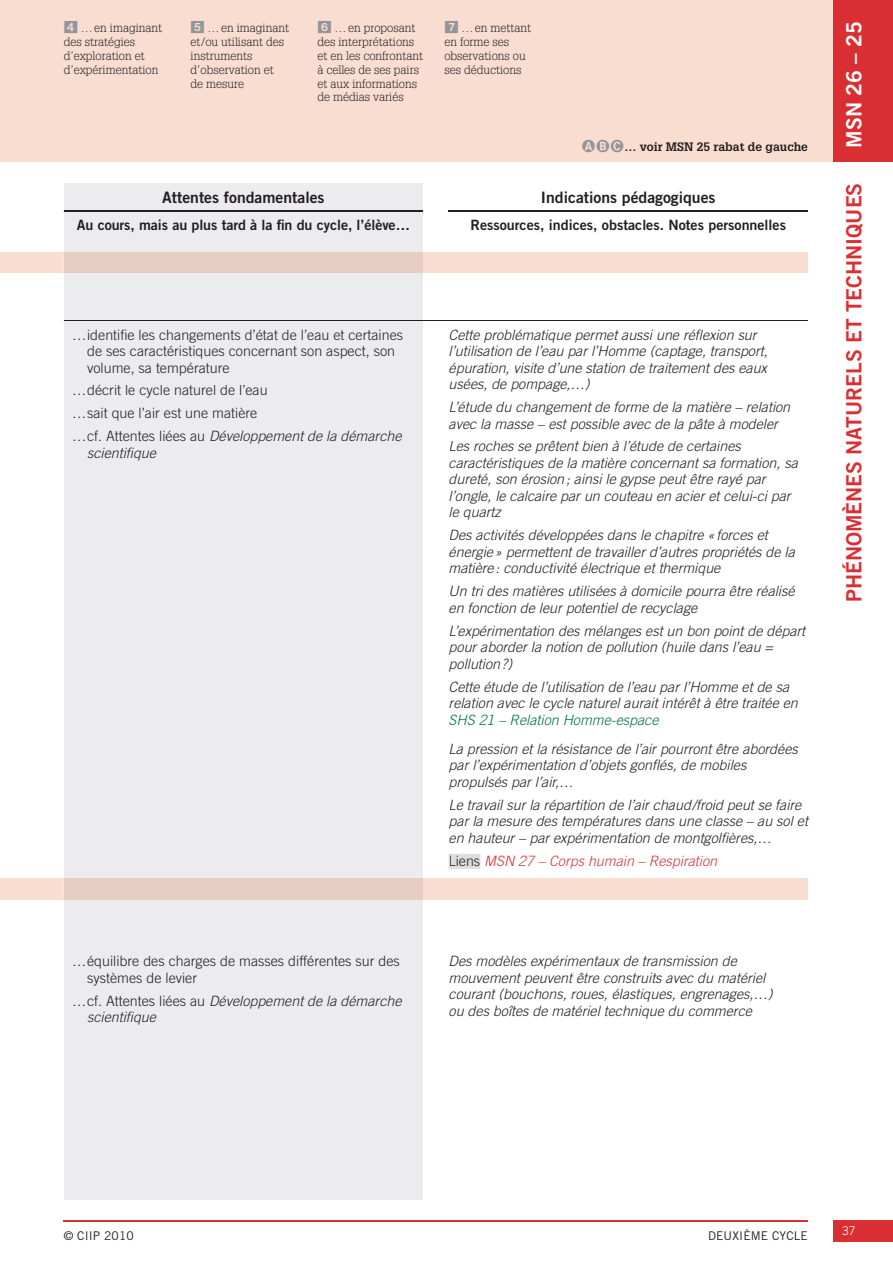
<style>
.page{position:relative;width:893px;height:1263px;background:#fff}
.page>*{position:absolute;margin:0;border:0;box-sizing:border-box;transform-origin:0 0}
.t1{font:21px "Trade Gothic LT Std Bd 2";color:#da2f32}
.t2{font:21px "Trade Gothic LT Std Bd 2";color:#fff}
.t3{font:15.75px "Trade Gothic LT Std Bd 2";color:#231f20}
.t4{font:italic 300 14.25px/16.5px "Trade Gothic LT Std";color:#231f20}
.t5{font:300 14.25px/16.5px "Trade Gothic LT Std";color:#231f20}
.t6{font:14.25px "Trade Gothic LT Std Bd 2";color:#231f20}
.t7{font:italic 300 14.25px "Trade Gothic LT Std";color:#da2f32}
.t8{font:italic 300 14.25px "Trade Gothic LT Std";color:#006f46}
.t9{font:300 12px/13.8px "Glypha LT Std";color:#231f20}
.t10{font:700 12px "Glypha LT Std";color:#231f20}
.t11{font:12px "Trade Gothic LT Std";letter-spacing:.01em;color:#231f20}
.t12{font:300 12px "Trade Gothic LT Std";color:#fff}
.s1{font-family:"PER pastilles";font-weight:400;font-size:14.25px;color:#939598}
.s2{font-style:italic}
.s3{font-style:normal;color:#231f20}
.s4{font-style:normal}
</style>
<div class="page">
<hr style="left:64px;top:1220px;width:744px;height:1px;background:#da2f32">
<div style="left:833px;top:1220px;width:60px;height:22px;background:#da2f32"></div>
<div style="left:0;top:0;width:833px;height:162px;background:#f9ddd1"></div>
<div style="left:833px;top:0;width:60px;height:162px;background:#da2f32"></div>
<div style="left:64px;top:183px;width:359px;height:1016px;background:#ececee"></div>
<svg style="left:0;top:252px;width:808px;height:648px"></svg>
<div style="left:64px;top:251px;width:359px;height:22px;background:#e7cec4"></div>
<hr style="left:0;top:320px;width:64px;height:1px;background:#fff">
<hr style="left:0;top:542px;width:64px;height:1px;background:#fff">
<hr style="left:0;top:586px;width:64px;height:1px;background:#fff">
<hr style="left:0;top:735px;width:64px;height:1px;background:#fff">
<div style="left:0;top:870px;width:64px;height:8px;background:#fff"></div>
<svg style="left:0;top:251px;width:65px;height:30px"></svg>
<div style="left:64px;top:273px;width:359px;height:8px;background:#ececee"></div>
<div style="left:423px;top:273px;width:26px;height:8px;background:#fff"></div>
<div style="left:449px;top:273px;width:359px;height:8px;background:#fff"></div>
<hr style="left:64px;top:320px;width:359px;height:1px;background:#231f20">
<hr style="left:423px;top:320px;width:385px;height:1px;background:#231f20">
<hr style="left:64px;top:211px;width:359px;height:1px;background:#231f20">
<hr style="left:449px;top:211px;width:359px;height:1px;background:#231f20">
<div style="left:72px;top:329px;width:331px;height:13px;background:#ececee"></div>
<div style="left:88px;top:346px;width:307px;height:13px;background:#ececee"></div>
<div style="left:87px;top:362px;width:142px;height:13px;background:#ececee"></div>
<div style="left:74px;top:385px;width:192px;height:13px;background:#ececee"></div>
<div style="left:74px;top:408px;width:183px;height:13px;background:#ececee"></div>
<div style="left:74px;top:431px;width:131px;height:10px;background:#ececee"></div>
<div style="left:210px;top:431px;width:192px;height:13px;background:#ececee"></div>
<div style="left:88px;top:447px;width:68px;height:13px;background:#ececee"></div>
<svg style="left:64px;top:854px;width:744px;height:46px"></svg>
<div style="left:450px;top:855px;width:30px;height:11px;background:#dcdddf"></div>
<p class="t9" style="left:64px;top:22px;width:100px"><span class="s1">4</span> … en imaginant des stratégies d’exploration et d’expérimentation</p>
<p class="t9" style="left:317px;top:22px;width:107px"><span class="s1">6</span> … en proposant des interprétations et en les confrontant à celles de ses pairs et aux informations de médias variés</p>
<p class="t9" style="left:191px;top:22px;width:100px"><span class="s1">5</span> … en imaginant et /ou utilisant des instruments d’observation et de mesure</p>
<p class="t9" style="left:444px;top:22px;width:88px"><span class="s1">7</span> … en mettant en forme ses observations ou ses déductions</p>
<p class="t10" style="left:581px;top:143px;width:228px"><span class="s1">ABC</span>… voir MSN 25 rabat de gauche</p>
<p class="t3" style="left:162px;top:191px;width:164px">Attentes fondamentales</p>
<p class="t3" style="left:541px;top:191px;width:176px">Indications pédagogiques</p>
<p class="t6" style="left:77px;top:220px;width:335px">Au cours, mais au plus tard à la fin du cycle, l’élève…</p>
<p class="t6" style="left:470px;top:220px;width:317px">Ressources, indices, obstacles. Notes personnelles</p>
<p class="t5" style="left:87px;top:327px;width:317px;text-indent:-15px">… identifie les changements d’état de l’eau et certaines de ses caractéristiques concernant son aspect, son volume, sa température</p>
<p class="t5" style="left:72px;top:380px;width:331px;line-height:23px">… décrit le cycle naturel de l’eau<br>… sait que l’air est une matière<br>… cf. Attentes liées au <span class="s2">Développement de la démarche</span></p>
<p class="t4" style="left:87px;top:446px;width:70px">scientifique</p>
<p class="t4" style="left:449px;top:327px;width:321px">Cette problématique permet aussi une réflexion sur l’utilisation de l’eau par l’Homme (captage, transport, épuration, visite d’une station de traitement des eaux usées, de pompage,…)</p>
<p class="t4" style="left:449px;top:400px;width:343px">L’étude du changement de forme de la matière – relation avec la masse – est possible avec de la pâte à modeler</p>
<p class="t4" style="left:449px;top:439px;width:351px">Les roches se prêtent bien à l’étude de certaines caractéristiques de la matière concernant sa formation, sa dureté, son érosion ; ainsi le gypse peut être rayé par l’ongle, le calcaire par un couteau en acier et celui-ci par le quartz</p>
<p class="t4" style="left:449px;top:528px;width:348px">Des activités développées dans le chapitre « forces et énergie » permettent de travailler d’autres propriétés de la matière : conductivité électrique et thermique</p>
<p class="t4" style="left:449px;top:584px;width:347px">Un tri des matières utilisées à domicile pourra être réalisé en fonction de leur potentiel de recyclage</p>
<p class="t4" style="left:449px;top:623px;width:358px">L’expérimentation des mélanges est un bon point de départ pour aborder la notion de pollution (huile dans l’eau = pollution ?)</p>
<p class="t4" style="left:449px;top:679px;width:351px">Cette étude de l’utilisation de l’eau par l’Homme et de sa relation avec le cycle naturel aurait intérêt à être traitée en</p>
<p class="t8" style="left:449px;top:714px;width:211px">SHS 21 – Relation Homme-espace</p>
<p class="t4" style="left:449px;top:742px;width:351px">La pression et la résistance de l’air pourront être abordées par l’expérimentation d’objets gonflés, de mobiles propulsés par l’air,…</p>
<p class="t4" style="left:449px;top:798px;width:361px">Le travail sur la répartition de l’air chaud /froid peut se faire par la mesure des températures dans une classe – au sol et en hauteur – par expérimentation de montgolfières,…</p>
<p class="t7" style="left:449px;top:855px;width:270px"><span class="s3">Liens</span> MSN 27 – Corps humain – Respiration</p>
<h1 class="t2" style="left:846px;top:148px;width:128px;rotate:-90deg">MSN 26 – 25</h1>
<h1 class="t1" style="left:846px;top:602px;width:421px;rotate:-90deg">PHÉNOMÈNES NATURELS ET TECHNIQUES</h1>
<p class="t5" style="left:87px;top:954px;width:314px;text-indent:-15px">… équilibre des charges de masses différentes sur des systèmes de levier</p>
<p class="t4" style="left:87px;top:994px;width:316px;text-indent:-15px"><span class="s4">… cf. Attentes liées au</span> Développement de la démarche scientifique</p>
<p class="t4" style="left:449px;top:954px;width:325px">Des modèles expérimentaux de transmission de mouvement peuvent être construits avec du matériel courant (bouchons, roues, élastiques, engrenages,…) ou des boîtes de matériel technique du commerce</p>
<p class="t11" style="left:64px;top:1231px;width:72px">© CIIP 2010</p>
<p class="t11" style="left:708px;top:1231px;width:101px">DEUXIÈME CYCLE</p>
<p class="t12" style="left:842px;top:1227px;width:15px">37</p>
</div>
